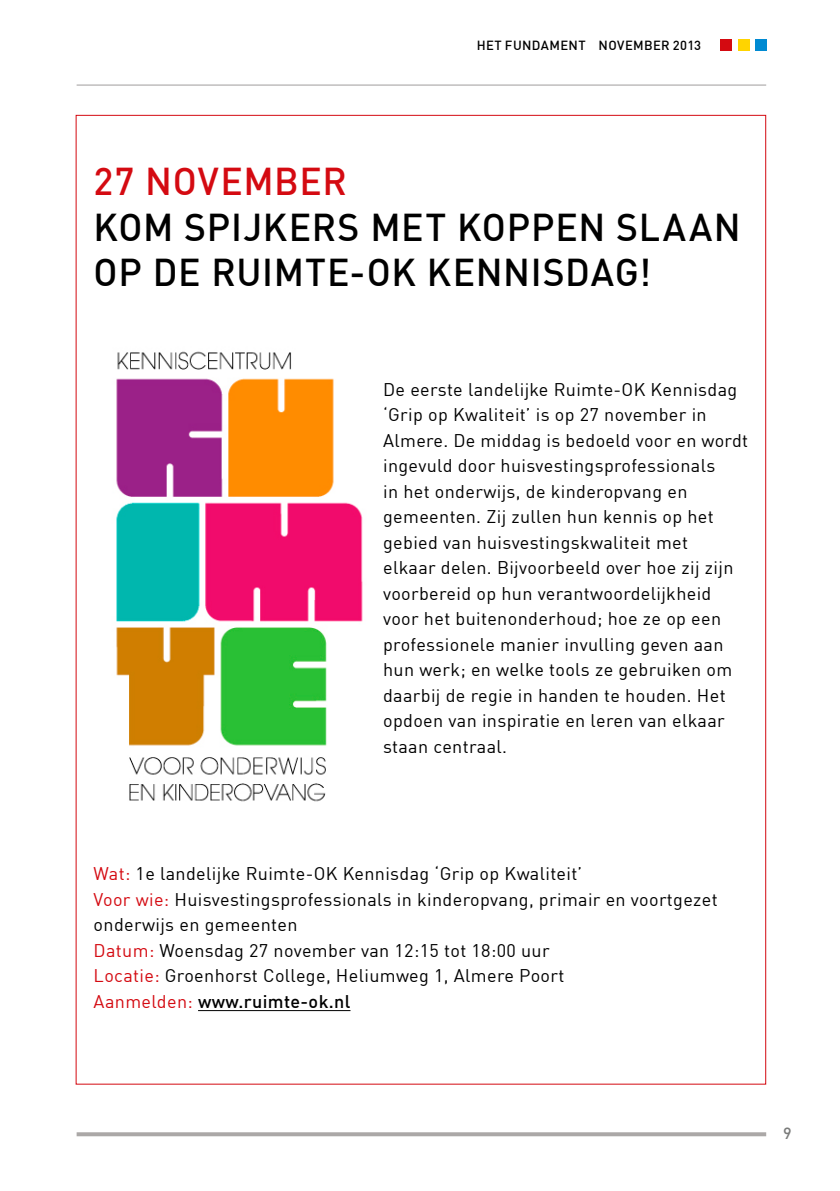
<style>
.page{position:relative;width:840px;height:1191px;background:#fff}
.page>*{position:absolute;margin:0;border:0;box-sizing:border-box;transform-origin:0 0}
.t1{font:500 38px/45.6px "DIN Offc Pro";letter-spacing:.02em;color:#000}
.t2{font:500 38px "DIN Offc Pro";letter-spacing:.015em;color:#d40a11}
.t3{font:18px/25.6px "DIN Offc Pro";letter-spacing:.02em;color:#000}
.t4{font:500 16px "DIN Offc Pro";color:#7a7b7a}
.t5{font:500 13px "DIN Offc Pro";letter-spacing:.025em;color:#000}
.s1{color:#d40a11}
.s2{font-weight:500}
</style>
<div class="page">
<svg style="left:77px;top:1132px;width:688px;height:4px;background:#b0aead"></svg>
<hr style="left:77px;top:85px;width:688px;height:1px;background:#9f9d9c">
<hr style="left:198px;top:1010px;width:152px;height:1px;background:#000">
<img style="left:116px;top:351px;width:247px;height:451px">
<div style="left:754px;top:40px;width:11px;height:11px;background:#008ad2"></div>
<div style="left:737px;top:40px;width:11px;height:11px;background:#ffd400"></div>
<div style="left:720px;top:40px;width:11px;height:11px;background:#d40a11"></div>
<p class="t5" style="left:476px;top:35px;width:226px">HET FUNDAMENT NOVEMBER 2013</p>
<h1 class="t2" style="left:94px;top:150px;width:255px">27 NOVEMBER</h1>
<h1 class="t1" style="left:94px;top:200px;width:648px">KOM SPIJKERS MET KOPPEN SLAAN<br>OP DE RUIMTE-OK KENNISDAG!</h1>
<p class="t3" style="left:383px;top:374px;width:366px">De eerste landelijke Ruimte-OK Kennisdag ‘Grip op Kwaliteit’ is op 27 november in Almere. De middag is bedoeld voor en wordt ingevuld door huisvestingsprofessionals<br>in het onderwijs, de kinderopvang en gemeenten. Zij zullen hun kennis op het gebied van huisvestingskwaliteit met<br>elkaar delen. Bijvoorbeeld over hoe zij zijn voorbereid op hun verantwoordelijkheid voor het buitenonderhoud; hoe ze op een professionele manier invulling geven aan hun werk; en welke tools ze gebruiken om daarbij de regie in handen te houden. Het opdoen van inspiratie en leren van elkaar staan centraal.</p>
<p class="t3" style="left:94px;top:859px;width:625px"><span class="s1">Wat:</span> 1e landelijke Ruimte-OK Kennisdag ‘Grip op Kwaliteit’<br><span class="s1">Voor wie:</span> Huisvestingsprofessionals in kinderopvang, primair en voortgezet onderwijs en gemeenten<br><span class="s1">Datum:</span> Woensdag 27 november van 12:15 tot 18:00 uur<br><span class="s1">Locatie:</span> Groenhorst College, Heliumweg 1, Almere Poort<br><span class="s1">Aanmelden:</span> <span class="s2">WWW.RUIMTE-OK.NL</span></p>
<p class="t4" style="left:782px;top:1120px;width:10px">9</p>
</div>
